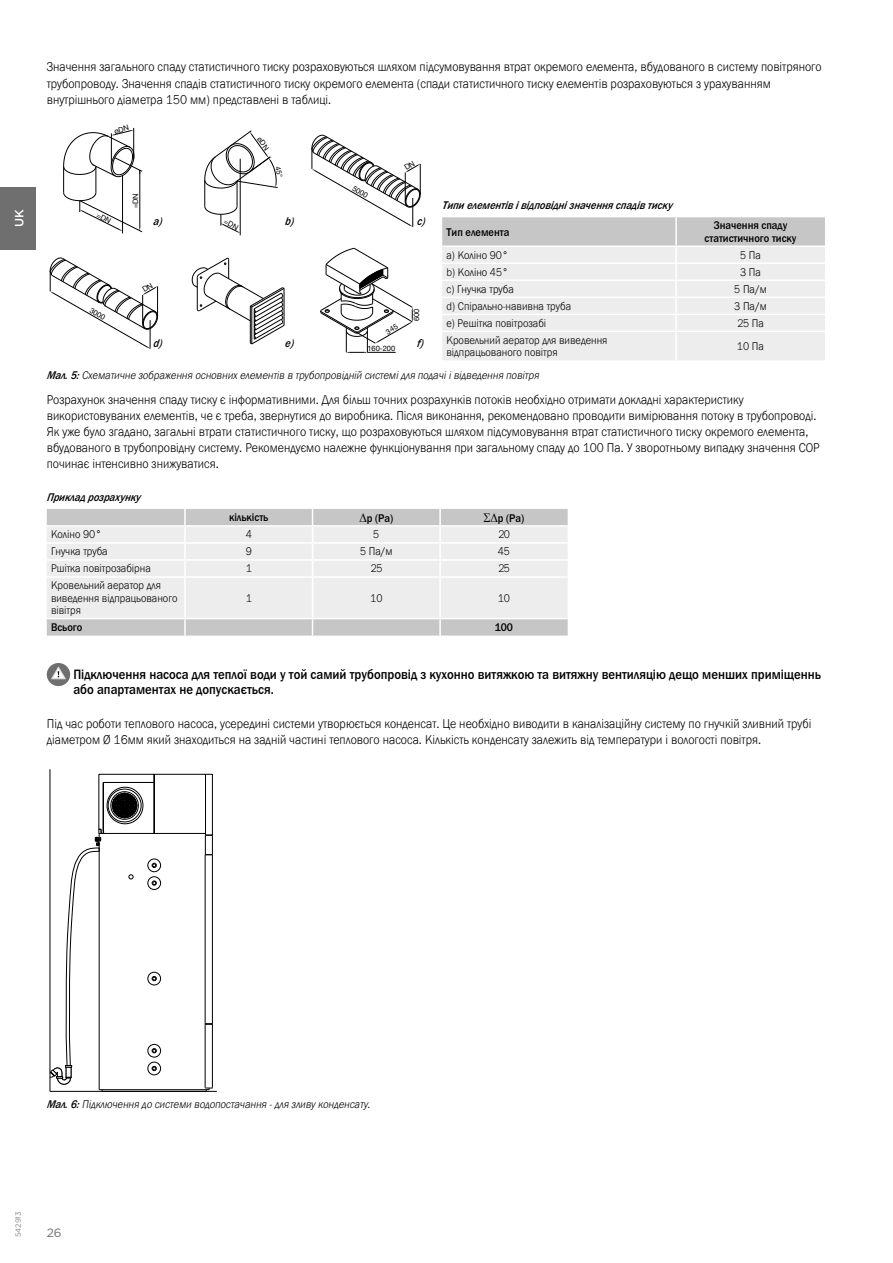
<style>
.page{position:relative;width:893px;height:1263px;background:#fff}
.page>*{position:absolute;margin:0;border:0;box-sizing:border-box;transform-origin:0 0}
.t1{font:500 14.1px/15.3px "Franklin Gothic URW";color:#000;scale:.91 1}
.t2{font:300 13.2px/16.2px "Franklin Gothic URW";color:#000;scale:.91 1}
.t3{font:12px "Gotham";color:#706f6f}
.t4{font:500 12px "Gotham";color:#fff}
.t5{font:300 11.55px/12.6px "Franklin Gothic URW";color:#000;scale:.91 1}
.t6{font:italic 300 11.55px "Franklin Gothic URW";color:#000;scale:.91 1}
.t7{font:italic 11.55px "Franklin Gothic URW Med Ita";color:#000;scale:.91 1}
.t8{font:500 11.55px/12.6px "Franklin Gothic URW";color:#000;text-align:center;scale:.91 1}
.t9{font:7.5px "Helvetica Neue LT Com";color:#000}
.t10{font:7.5px "Gotham";color:#878787}
.s1{font-family:"Franklin Gothic URW Med Ita";font-weight:400}
</style>
<div class="page">
<div style="left:47px;top:663px;width:23px;height:23px;background:#706f6f;border-radius:50%"></div>
<svg style="left:51px;top:666px;width:15px;height:14px"></svg>
<div style="left:47px;top:509px;width:521px;height:127px;background:#c6c6c6"></div>
<div style="left:47px;top:527px;width:521px;height:91px;background:#ededed"></div>
<hr style="left:47px;top:525px;width:138px;height:2px;background:#fff">
<hr style="left:185px;top:525px;width:128px;height:2px;background:#fff">
<hr style="left:313px;top:525px;width:127px;height:2px;background:#fff">
<hr style="left:440px;top:525px;width:128px;height:2px;background:#fff">
<hr style="left:47px;top:542px;width:138px;height:2px;background:#fff">
<hr style="left:185px;top:542px;width:128px;height:2px;background:#fff">
<hr style="left:313px;top:542px;width:127px;height:2px;background:#fff">
<hr style="left:440px;top:542px;width:128px;height:2px;background:#fff">
<hr style="left:47px;top:559px;width:138px;height:2px;background:#fff">
<hr style="left:185px;top:559px;width:128px;height:2px;background:#fff">
<svg style="left:184px;top:509px;width:2px;height:67px"></svg>
<hr style="left:313px;top:559px;width:127px;height:2px;background:#fff">
<svg style="left:312px;top:509px;width:1px;height:67px"></svg>
<hr style="left:440px;top:559px;width:128px;height:2px;background:#fff">
<svg style="left:439px;top:509px;width:2px;height:67px"></svg>
<hr style="left:47px;top:576px;width:138px;height:2px;background:#fff">
<hr style="left:185px;top:576px;width:128px;height:2px;background:#fff">
<hr style="left:184px;top:578px;width:2px;height:40px;background:#fff">
<hr style="left:313px;top:576px;width:127px;height:2px;background:#fff">
<hr style="left:312px;top:578px;width:1px;height:40px;background:#fff">
<hr style="left:440px;top:576px;width:128px;height:2px;background:#fff">
<hr style="left:439px;top:578px;width:2px;height:40px;background:#fff">
<hr style="left:47px;top:618px;width:138px;height:1px;background:#fff">
<hr style="left:185px;top:618px;width:128px;height:1px;background:#fff">
<svg style="left:184px;top:619px;width:2px;height:17px"></svg>
<hr style="left:313px;top:618px;width:127px;height:1px;background:#fff">
<svg style="left:312px;top:619px;width:1px;height:17px"></svg>
<hr style="left:440px;top:618px;width:128px;height:1px;background:#fff">
<svg style="left:439px;top:619px;width:2px;height:17px"></svg>
<svg style="left:442px;top:217px;width:383px;height:143px;background:#e6e6e6"></svg>
<hr style="left:442px;top:331px;width:234px;height:1px;background:#fff">
<hr style="left:676px;top:331px;width:149px;height:1px;background:#fff">
<hr style="left:675px;top:332px;width:2px;height:28px;background:#fff">
<hr style="left:50px;top:769px;width:1px;height:322px;background:#000">
<hr style="left:50px;top:1091px;width:167px;height:1px;background:#000">
<svg style="left:50px;top:774px;width:163px;height:318px"></svg>
<hr style="left:284px;top:288px;width:1px;height:37px;background:#000">
<svg style="left:192px;top:258px;width:92px;height:86px"></svg>
<hr style="left:122px;top:176px;width:1px;height:57px;background:#000">
<div style="left:0;top:187px;width:36px;height:63px;background:#706f6f"></div>
<svg style="left:360px;top:512px;width:7px;height:10px"></svg>
<svg style="left:484px;top:512px;width:14px;height:10px"></svg>
<svg style="left:312px;top:135px;width:109px;height:92px"></svg>
<svg style="left:50px;top:258px;width:108px;height:91px"></svg>
<svg style="left:320px;top:248px;width:93px;height:105px"></svg>
<svg style="left:63px;top:127px;width:79px;height:105px"></svg>
<svg style="left:204px;top:130px;width:74px;height:106px"></svg>
<p class="t2" style="left:47px;top:59px;width:853px">Значення загального спаду статистичного тиску розраховуються шляхом підсумовування втрат окремого елемента, вбудованого в систему повітряного трубопроводу. Значення спадів статистичного тиску окремого елемента (спади статистичного тиску елементів розраховуються з урахуванням внутрішнього діаметра 150 мм) представлені в таблиці.</p>
<p class="t4" style="left:11px;top:227px;width:19px;rotate:-90deg">UK</p>
<p class="t9" style="left:93px;top:306px;width:18px;rotate:31deg">3000</p>
<p class="t9" style="left:355px;top:184px;width:18px;rotate:31deg">5000</p>
<p class="t9" style="left:131px;top:208px;width:17px;rotate:-90deg">=DN</p>
<p class="t7" style="left:442px;top:198px;width:254px">Типи елементів івідповіднізначення спадів тиску</p>
<p class="t7" style="left:153px;top:215px;width:11px">a)</p>
<p class="t7" style="left:153px;top:336px;width:11px">d)</p>
<p class="t7" style="left:285px;top:215px;width:11px">b)</p>
<p class="t7" style="left:417px;top:215px;width:10px">c)</p>
<p class="t7" style="left:285px;top:336px;width:11px">e)</p>
<p class="t9" style="left:367px;top:343px;width:29px">160-200</p>
<p class="t9" style="left:412px;top:321px;width:14px;rotate:-90deg">600</p>
<p class="t7" style="left:417px;top:336px;width:9px">f)</p>
<p class="t8" style="left:446px;top:226px;width:71px">Тип елемента</p>
<p class="t8" style="left:704px;top:219px;width:103px">Значення спаду статистичного тиску</p>
<p class="t5" style="left:446px;top:249px;width:69px">a) Коліно 90°</p>
<p class="t5" style="left:740px;top:249px;width:24px">5 Пa</p>
<p class="t5" style="left:446px;top:266px;width:70px">b) Коліно 45°</p>
<p class="t5" style="left:740px;top:266px;width:24px">3 Пa</p>
<p class="t5" style="left:446px;top:283px;width:76px">c) Гнучка труба</p>
<p class="t5" style="left:734px;top:283px;width:37px">5 Пa/м</p>
<p class="t5" style="left:446px;top:300px;width:138px">d) Спірально-навивна труба</p>
<p class="t5" style="left:734px;top:300px;width:37px">3 Пa/м</p>
<p class="t5" style="left:446px;top:317px;width:111px">e) Решітка повітрозабі</p>
<p class="t5" style="left:737px;top:317px;width:31px">25 Па</p>
<p class="t5" style="left:446px;top:333px;width:178px">Кровельний аератор для виведення відпрацьованого повітря</p>
<p class="t5" style="left:737px;top:340px;width:31px">10 Пa</p>
<p class="t6" style="left:47px;top:368px;width:545px"><span class="s1">Мал.5:</span>Схематичне зображення основнихелементів в трубопровідній системідля подачіівідведення повітря</p>
<p class="t2" style="left:47px;top:391px;width:851px">Розрахунок значення спаду тиску є інформативними. Для більш точних розрахунків потоків необхідно отримати докладні характеристику використовуваних елементів, че є треба, звернутися до виробника. Після виконання, рекомендовано проводити вимірювання потоку в трубопроводі.<br>Як уже було згадано, загальні втрати статистичного тиску, що розраховуються шляхом підсумовування втрат статистичного тиску окремого елемента, вбудованого в трубопровідну систему. Рекомендуємо належне функціонування при загальному спаду до 100 Пa. У зворотньому випадку значення COP починає інтенсивно знижуватися.</p>
<p class="t7" style="left:47px;top:490px;width:105px">Приклад розрахунку</p>
<p class="t8" style="left:229px;top:511px;width:45px">кількість</p>
<p class="t8" style="left:367px;top:512px;width:30px">p (Pa)</p>
<p class="t8" style="left:498px;top:512px;width:30px">p (Pa)</p>
<p class="t5" style="left:51px;top:528px;width:57px">Коліно 90°</p>
<p class="t5" style="left:246px;top:528px;width:8px">4</p>
<p class="t5" style="left:373px;top:528px;width:8px">5</p>
<p class="t5" style="left:498px;top:528px;width:15px">20</p>
<p class="t5" style="left:51px;top:545px;width:64px">Гнучка труба</p>
<p class="t5" style="left:246px;top:545px;width:8px">9</p>
<p class="t5" style="left:360px;top:545px;width:37px">5 Пa/м</p>
<p class="t5" style="left:498px;top:545px;width:15px">45</p>
<p class="t5" style="left:51px;top:562px;width:111px">Ршітка повітрозабірна</p>
<p class="t5" style="left:246px;top:562px;width:8px">1</p>
<p class="t5" style="left:370px;top:562px;width:15px">25</p>
<p class="t5" style="left:498px;top:562px;width:15px">25</p>
<p class="t5" style="left:51px;top:579px;width:140px">Кровельний аератор для виведення відпрацьованого вівітря</p>
<p class="t5" style="left:246px;top:592px;width:8px">1</p>
<p class="t5" style="left:370px;top:592px;width:15px">10</p>
<p class="t5" style="left:498px;top:592px;width:15px">10</p>
<p class="t8" style="left:51px;top:621px;width:36px">Всього</p>
<p class="t8" style="left:495px;top:621px;width:22px">100</p>
<p class="t1" style="left:73px;top:667px;width:823px">Підключення насоса для теплої води у той самий трубопровід з кухонно витяжкою та витяжну вентиляцію дещо менших приміщеннь або апартаментах не допускається.</p>
<p class="t2" style="left:47px;top:715px;width:842px">Під час роботи теплового насоса, усередині системи утворюється конденсат. Це необхідно виводити в каналізаційну систему по гнучкій зливний трубі діаметром Ø 16мм який знаходиться на задній частині теплового насоса. Кількість конденсату залежить від температури і вологості повітря.</p>
<p class="t6" style="left:47px;top:1097px;width:360px"><span class="s1">Мал.6:</span>Підключення до системи водопостачання -для зливуконденсату.</p>
<p class="t10" style="left:13px;top:1237px;width:28px;rotate:-90deg">542913</p>
<p class="t3" style="left:47px;top:1225px;width:16px">26</p>
</div>
